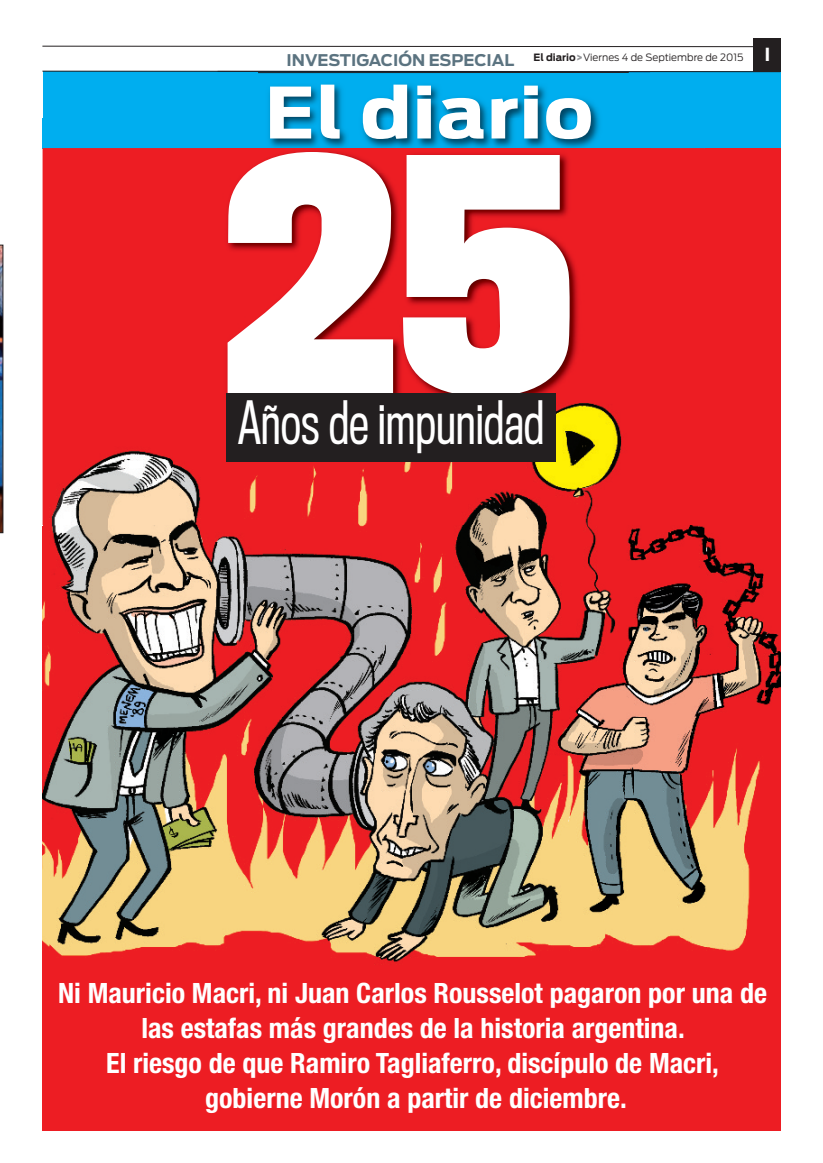
<style>
.page{position:relative;width:823px;height:1163px;background:#fff}
.page>*{position:absolute;margin:0;border:0;box-sizing:border-box;transform-origin:0 0}
.t1{font:700 300px "Titling Gothic FB Cond";color:#fff}
.t2{font:700 70px "Antenna Cond";letter-spacing:.015em;color:#fff;scale:1.28 1}
.t3{font:55px "Titling Gothic FB Cond";color:#fff;scale:.85 1}
.t4{font:700 condensed 28px/34.8px "Helvetica Neue";color:#fff;text-align:center}
.t5{font:700 16px "Antenna";color:#5b7380}
.t6{font:300 10px "Antenna";color:#231f20}
.s1{font-weight:700}
.s2{font-weight:900;color:#939598}
.s3{font-weight:700;font-size:18px;color:#fff}
</style>
<div class="page">
<div style="left:43px;top:71px;width:737px;height:90px;background:#00aeef"></div>
<img style="left:43px;top:148px;width:737px;height:982px">
<img style="left:42px;top:119px;width:1px;height:406px">
<img style="left:43px;top:148px;width:661px;height:377px">
<div style="left:226px;top:393px;width:329px;height:68px;background:#231f20"></div>
<svg style="left:0;top:245px;width:3px;height:288px"></svg>
<div style="left:752px;top:39px;width:27px;height:33px;background:#231f20"></div>
<svg style="left:42px;top:70px;width:738px;height:3px"></svg>
<svg style="left:42px;top:46px;width:738px;height:1px"></svg>
<img style="left:217px;top:71px;width:432px;height:102px">
<img style="left:246px;top:152px;width:314px;height:21px">
<hr style="left:258px;top:72px;width:370px;height:1px;background:#231f20">
<p class="t5" style="left:286px;top:50px;width:229px">INVESTIGACIÓN ESPECIAL</p>
<p class="t6" style="left:533px;top:51px;width:238px"><span class="s1">El diario</span><span class="s2">&gt;</span>Viernes 4 de Septiembre de 2015 <span class="s3">I</span></p>
<h2 class="t2" style="left:265px;top:71px;width:258px">El diario</h2>
<h1 class="t1" style="left:222px;top:114px;width:352px">25</h1>
<h3 class="t3" style="left:238px;top:392px;width:361px">Años de impunidad</h3>
<p class="t4" style="left:58px;top:973px;width:709px">Ni Mauricio Macri, ni Juan Carlos Rousselot pagaron por una de las estafas más grandes de la historia argentina.<br>El riesgo de que Ramiro Tagliaferro, discípulo de Macri, gobierne Morón a partir de diciembre.</p>
</div>
